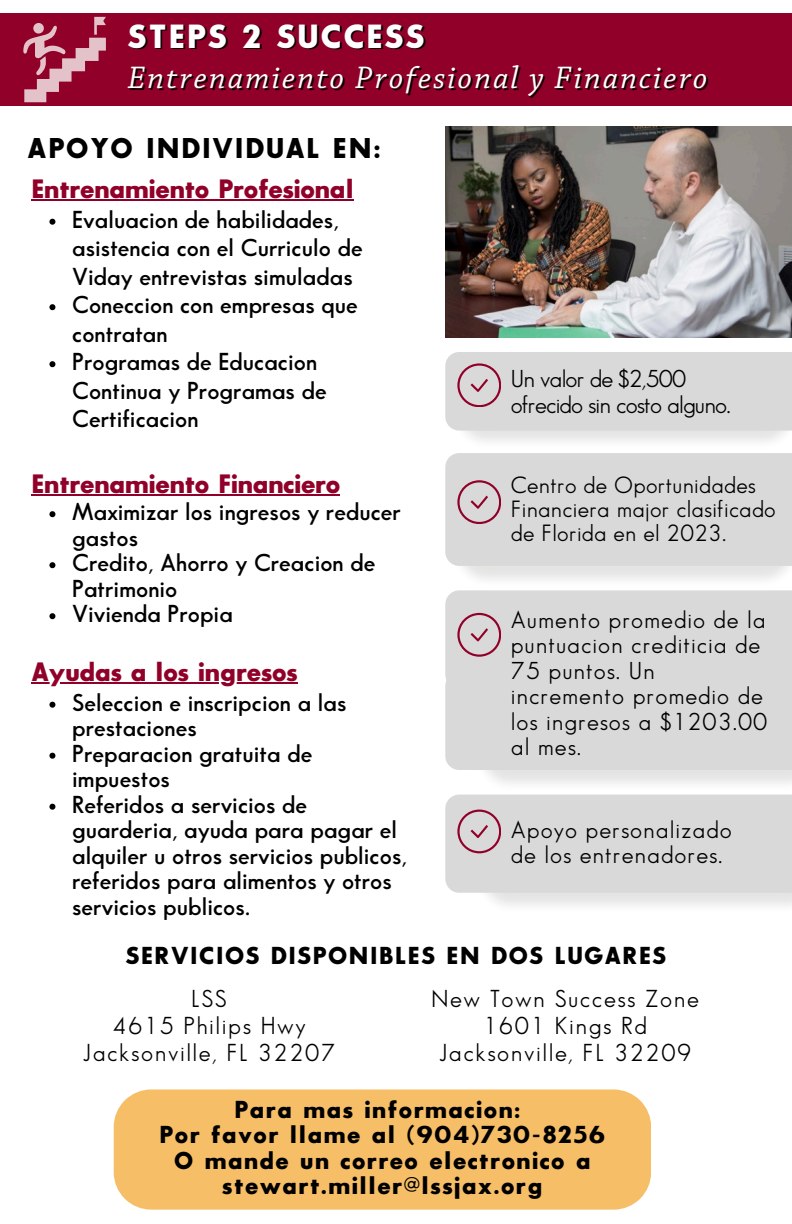
<style>
.page{position:relative;width:792px;height:1224px;background:#fff}
.page>*{position:absolute;margin:0;border:0;box-sizing:border-box;transform-origin:0 0}
.t1{font:italic 32.8px "Chaparral Pro";letter-spacing:.065em;color:#fff}
.t2{font:32.8px "Sans Serif Bld FLF";letter-spacing:.065em;color:#fff}
.t3{font:28px "Sans Serif Bld FLF";letter-spacing:.065em;color:#000}
.t4{font:26px "Sans Serif Bld FLF";color:#910029}
.t5{font:600 24px/25.6px "Sans Serif FLF";color:#000}
.t6{font:24px/25.6px "Sans Serif Book FLF";letter-spacing:.04em;color:#000}
.t7{font:24px/25.6px "Sans Serif Bld FLF";letter-spacing:.065em;color:#000;text-align:center}
.t8{font:24px/27px "Sans Serif Book FLF";letter-spacing:.065em;color:#000;text-align:center}
.t9{font:24px/25.6px "Sans Serif Book FLF";letter-spacing:-.035em;color:#000}
.t10{font:23px/24px "Sans Serif Book FLF";letter-spacing:.015em;color:#000}
</style>
<div class="page">
<div style="left:0;top:13px;width:792px;height:93px;background:#910029"></div>
<img style="left:445px;top:126px;width:347px;height:212px">
<hr style="left:31px;top:199px;width:323px;height:2px;background:#910029">
<svg style="left:49px;top:219px;width:6px;height:6px"></svg>
<svg style="left:49px;top:304px;width:6px;height:6px"></svg>
<svg style="left:49px;top:361px;width:6px;height:6px"></svg>
<hr style="left:31px;top:495px;width:309px;height:1px;background:#910029">
<svg style="left:49px;top:511px;width:6px;height:6px"></svg>
<svg style="left:49px;top:562px;width:6px;height:6px"></svg>
<svg style="left:49px;top:613px;width:6px;height:6px"></svg>
<hr style="left:31px;top:682px;width:267px;height:2px;background:#910029">
<svg style="left:49px;top:702px;width:6px;height:6px"></svg>
<svg style="left:49px;top:753px;width:6px;height:6px"></svg>
<svg style="left:49px;top:804px;width:6px;height:6px"></svg>
<div style="left:445px;top:453px;width:347px;height:113px;background:#d9d9d9"></div>
<div style="left:445px;top:352px;width:347px;height:79px;background:#d9d9d9"></div>
<div style="left:114px;top:1089px;width:537px;height:121px;background:#f7be68"></div>
<svg style="left:23px;top:17px;width:83px;height:85px"></svg>
<svg style="left:457px;top:480px;width:44px;height:44px;background:#ccb3ba"></svg>
<div style="left:445px;top:590px;width:347px;height:180px;background:#d9d9d9"></div>
<div style="left:445px;top:795px;width:347px;height:98px;background:#d9d9d9"></div>
<p class="t2" style="left:128px;top:23px;width:298px">STEPS 2 SUCCESS</p>
<h1 class="t1" style="left:128px;top:64px;width:581px">Entrenamiento Profesional y Financiero</h1>
<h5 class="t3" style="left:28px;top:137px;width:354px">APOYO INDIVIDUAL EN:</h5>
<h3 class="t4" style="left:31px;top:178px;width:324px">Entrenamiento Profesional</h3>
<p class="t5" style="left:72px;top:207px;width:292px;line-height:28.4px">Evaluacion de habilidades, asistencia con el Curriculo de<br>Viday entrevistas simuladas</p>
<p class="t5" style="left:72px;top:292px;width:287px;line-height:28.4px">Coneccion con empresas que contratan</p>
<p class="t5" style="left:72px;top:349px;width:256px;line-height:28.4px">Programas de Educacion<br>Continua y Programas de<br>Certificacion</p>
<h3 class="t4" style="left:31px;top:474px;width:310px">Entrenamiento Financiero</h3>
<p class="t5" style="left:72px;top:500px;width:330px">Maximizar los ingresos y reducer gastos</p>
<p class="t5" style="left:72px;top:551px;width:305px">Credito, Ahorro y Creacion de<br>Patrimonio</p>
<p class="t5" style="left:72px;top:602px;width:162px">Vivienda Propia</p>
<h3 class="t4" style="left:31px;top:661px;width:268px">Ayudas a los ingresos</h3>
<p class="t5" style="left:72px;top:691px;width:276px">Seleccion e inscripcion a las prestaciones</p>
<p class="t5" style="left:72px;top:742px;width:242px">Preparacion gratuita de impuestos</p>
<p class="t5" style="left:72px;top:793px;width:336px">Referidos a servicios de guarderia, ayuda para pagar el alquiler u otros servicios publicos, referidos para alimentos y otros servicios publicos.</p>
<p class="t9" style="left:511px;top:368px;width:222px">Un valor de $2,500 ofrecido sin costo alguno.</p>
<h5 class="t10" style="left:511px;top:475px;width:267px">Centro de Oportunidades<br>Financiera major clasificado de Florida en el 2023.</h5>
<p class="t6" style="left:511px;top:608px;width:258px">Aumento promedio de la puntuacion crediticia de<br>75 puntos. Un incremento promedio de los ingresos a $1203.00 al mes.</p>
<p class="t6" style="left:511px;top:818px;width:223px">Apoyo personalizado de los entrenadores.</p>
<p class="t7" style="left:126px;top:944px;width:542px">SERVICIOS DISPONIBLES EN DOS LUGARES</p>
<h5 class="t8" style="left:83px;top:986px;width:254px">LSS<br>4615 Philips Hwy<br>Jacksonville, FL 32207</h5>
<p class="t8" style="left:431px;top:986px;width:269px">New Town Success Zone<br>1601 Kings Rd<br>Jacksonville, FL 32209</p>
<p class="t7" style="left:160px;top:1098px;width:447px">Para mas informacion:<br>Por favor llame al (904)730-8256<br>O mande un correo electronico a stewart.miller@lssjax.org</p>
</div>
